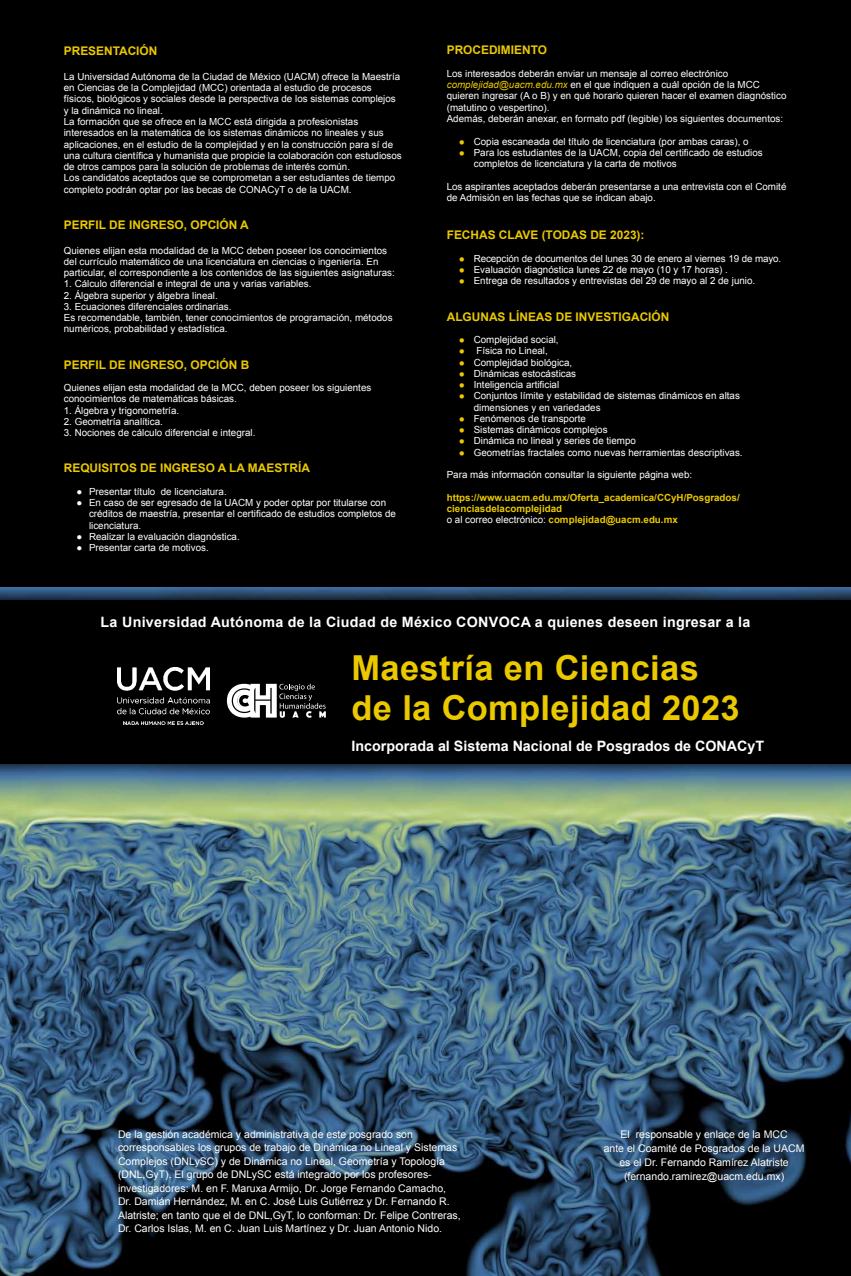
<style>
.page{position:relative;width:851px;height:1276px;background:#fff}
.page>*{position:absolute;margin:0;border:0;box-sizing:border-box;transform-origin:0 0}
.t1{font:700 34.42px/39.6px "Arial";letter-spacing:.01em;color:#ebc900}
.t2{font:700 14.25px "Arial";letter-spacing:.02em;color:#fff}
.t3{font:700 14.25px "Arial";color:#fff}
.t4{font:700 11.85px "Arial";color:#ebc900}
.t5{font:10.5px/13.5px "Arial";color:#fff}
.t6{font:9.75px/11.2px "Arial";color:#fff}
.t7{font:700 9.75px/11.2px "Arial";color:#ebc900}
.s1{font-style:italic;color:#ebc900}
.s2{font-family:"Plus Jakarta Sans";color:#ebc900}
.s3{font-weight:400;color:#fff}
</style>
<div class="page">
<img style="left:0;top:587px;width:850px;height:13px">
<img style="left:0;top:763px;width:850px;height:513px">
<div style="left:0;top:0;width:850px;height:587px;background:#000"></div>
<div style="left:0;top:600px;width:850px;height:163px;background:#000"></div>
<div style="left:115px;top:665px;width:98px;height:63px;background:#000;opacity:.75"></div>
<img style="left:117px;top:667px;width:92px;height:57px">
<svg style="left:227px;top:683px;width:99px;height:35px"></svg>
<p class="t4" style="left:64px;top:43px;width:95px">PRESENTACIÓN</p>
<p class="t6" style="left:64px;top:71px;width:339px">La Universidad Autónoma de la Ciudad de México (UACM) ofrece la Maestría en Ciencias de la Complejidad (MCC) orientada al estudio de procesos físicos, biológicos y sociales desde la perspectiva de los sistemas complejos y la dinámica no lineal.<br>La formación que se ofrece en la MCC está dirigida a profesionistas interesados en la matemática de los sistemas dinámicos no lineales y sus aplicaciones, en el estudio de la complejidad y en la construcción para sí de una cultura científica y humanista que propicie la colaboración con estudiosos de otros campos para la solución de problemas de interés común.<br>Los candidatos aceptados que se comprometan a ser estudiantes de tiempo completo podrán optar por las becas de CONACyT o de la UACM.</p>
<p class="t4" style="left:64px;top:217px;width:186px">PERFIL DE INGRESO, OPCIÓN A</p>
<p class="t6" style="left:64px;top:245px;width:332px">Quienes elijan esta modalidad de la MCC deben poseer los conocimientos del currículo matemático de una licenciatura en ciencias o ingeniería. En particular, el correspondiente a los contenidos de las siguientes asignaturas:</p>
<p class="t6" style="left:64px;top:278px;width:249px">1. Cálculo diferencial e integral de una y varias variables.</p>
<p class="t6" style="left:64px;top:290px;width:155px">2. Álgebra superior y álgebra lineal.</p>
<p class="t6" style="left:64px;top:301px;width:330px">3. Ecuaciones diferenciales ordinarias.<br>Es recomendable, también, tener conocimientos de programación, métodos numéricos, probabilidad y estadística.</p>
<p class="t4" style="left:64px;top:357px;width:187px">PERFIL DE INGRESO, OPCIÓN B</p>
<p class="t6" style="left:64px;top:382px;width:309px">Quienes elijan esta modalidad de la MCC, deben poseer los siguientes conocimientos de matemáticas básicas.</p>
<p class="t6" style="left:64px;top:405px;width:117px">1. Álgebra y trigonometría.</p>
<p class="t6" style="left:64px;top:416px;width:101px">2. Geometría analítica.</p>
<p class="t6" style="left:64px;top:427px;width:193px">3. Nociones de cálculo diferencial e integral.</p>
<p class="t4" style="left:64px;top:460px;width:248px">REQUISITOS DE INGRESO A LA MAESTRÍA</p>
<p class="t6" style="left:76px;top:486px;width:152px">● Presentar título de licenciatura.</p>
<p class="t6" style="left:89px;top:497px;width:308px;text-indent:-13px">● En caso de ser egresado de la UACM y poder optar por titularse con créditos de maestría, presentar el certificado de estudios completos de licenciatura.</p>
<p class="t6" style="left:76px;top:531px;width:165px">● Realizar la evaluación diagnóstica.</p>
<p class="t6" style="left:76px;top:542px;width:134px">● Presentar carta de motivos.</p>
<p class="t4" style="left:446px;top:42px;width:102px">PROCEDIMIENTO</p>
<p class="t6" style="left:446px;top:68px;width:341px">Los interesados deberán enviar un mensaje al correo electrónico <span class="s1">complejidad@uacm.edu.mx</span> en el que indiquen a cuál opción de la MCC quieren ingresar (A o B) y en qué horario quieren hacer el examen diagnóstico (matutino o vespertino).<br>Además, deberán anexar, en formato pdf (legible) los siguientes documentos:</p>
<p class="t6" style="left:458px;top:136px;width:292px"><span class="s2">•</span> Copia escaneada del título de licenciatura (por ambas caras), o</p>
<p class="t6" style="left:473px;top:147px;width:290px;text-indent:-15px"><span class="s2">•</span> Para los estudiantes de la UACM, copia del certificado de estudios completos de licenciatura y la carta de motivos</p>
<p class="t6" style="left:446px;top:181px;width:341px">Los aspirantes aceptados deberán presentarse a una entrevista con el Comité de Admisión en las fechas que se indican abajo.</p>
<p class="t4" style="left:446px;top:227px;width:199px">FECHAS CLAVE (TODAS DE 2023):</p>
<p class="t6" style="left:458px;top:253px;width:324px"><span class="s2">•</span> Recepción de documentos del lunes 30 de enero al viernes 19 de mayo.</p>
<p class="t6" style="left:458px;top:264px;width:271px"><span class="s2">•</span> Evaluación diagnóstica lunes 22 de mayo (10 y 17 horas) .</p>
<p class="t6" style="left:458px;top:275px;width:298px"><span class="s2">•</span> Entrega de resultados y entrevistas del 29 de mayo al 2 de junio.</p>
<p class="t4" style="left:446px;top:309px;width:224px">ALGUNAS LÍNEAS DE INVESTIGACIÓN</p>
<p class="t6" style="left:458px;top:334px;width:102px"><span class="s2">•</span> Complejidad social,</p>
<p class="t6" style="left:458px;top:345px;width:91px"><span class="s2">•</span> Física no Lineal,</p>
<p class="t6" style="left:458px;top:357px;width:115px"><span class="s2">•</span> Complejidad biológica,</p>
<p class="t6" style="left:458px;top:368px;width:119px"><span class="s2">•</span> Dinámicas estocásticas</p>
<p class="t6" style="left:458px;top:379px;width:102px"><span class="s2">•</span> Inteligencia artificial</p>
<p class="t6" style="left:473px;top:390px;width:267px;text-indent:-15px"><span class="s2">•</span> Conjuntos límite y estabilidad de sistemas dinámicos en altas dimensiones y en variedades</p>
<p class="t6" style="left:458px;top:413px;width:129px"><span class="s2">•</span> Fenómenos de transporte</p>
<p class="t6" style="left:458px;top:424px;width:151px"><span class="s2">•</span> Sistemas dinámicos complejos</p>
<p class="t6" style="left:458px;top:435px;width:179px"><span class="s2">•</span> Dinámica no lineal y series de tiempo</p>
<p class="t6" style="left:458px;top:447px;width:286px"><span class="s2">•</span> Geometrías fractales como nuevas herramientas descriptivas.</p>
<p class="t6" style="left:446px;top:469px;width:247px">Para más información consultar la siguiente página web:</p>
<p class="t7" style="left:446px;top:492px;width:294px">https://www.uacm.edu.mx/Oferta_academica/CCyH/Posgrados/ cienciasdelacomplejidad<br><span class="s3">o al correo electrónico:</span> complejidad@uacm.edu.mx</p>
<h2 class="t2" style="left:101px;top:613px;width:651px">La Universidad Autónoma de la Ciudad de México CONVOCA a quienes deseen ingresar a la</h2>
<h1 class="t1" style="left:351px;top:649px;width:389px">Maestría en Ciencias de la Complejidad 2023</h1>
<h2 class="t3" style="left:351px;top:736px;width:414px">Incorporada al Sistema Nacional de Posgrados de CONACyT</h2>
<p class="t5" style="left:118px;top:1127px;width:344px">De la gestión académica y administrativa de este posgrado son corresponsables los grupos de trabajo de Dinámica no Lineal y Sistemas Complejos (DNLySC) y de Dinámica no Lineal, Geometría y Topología (DNL,GyT). El grupo de DNLySC está integrado por los profesores&shy;investigadores: M. en F. Maruxa Armijo, Dr. Jorge Fernando Camacho, Dr. Damián Hernández, M. en C. José Luis Gutiérrez y Dr. Fernando R.<br>Alatriste; en tanto que el de DNL,GyT, lo conforman: Dr. Felipe Contreras, Dr. Carlos Islas, M. en C. Juan Luis Martínez y Dr. Juan Antonio Nido.</p>
<p class="t5" style="left:603px;top:1127px;width:202px;line-height:14.2px;text-align:center">El responsable y enlace de la MCC<br>ante el Coamité de Posgrados de la UACM es el Dr. Fernando Ramírez Alatriste (fernando.ramirez@uacm.edu.mx)</p>
</div>
